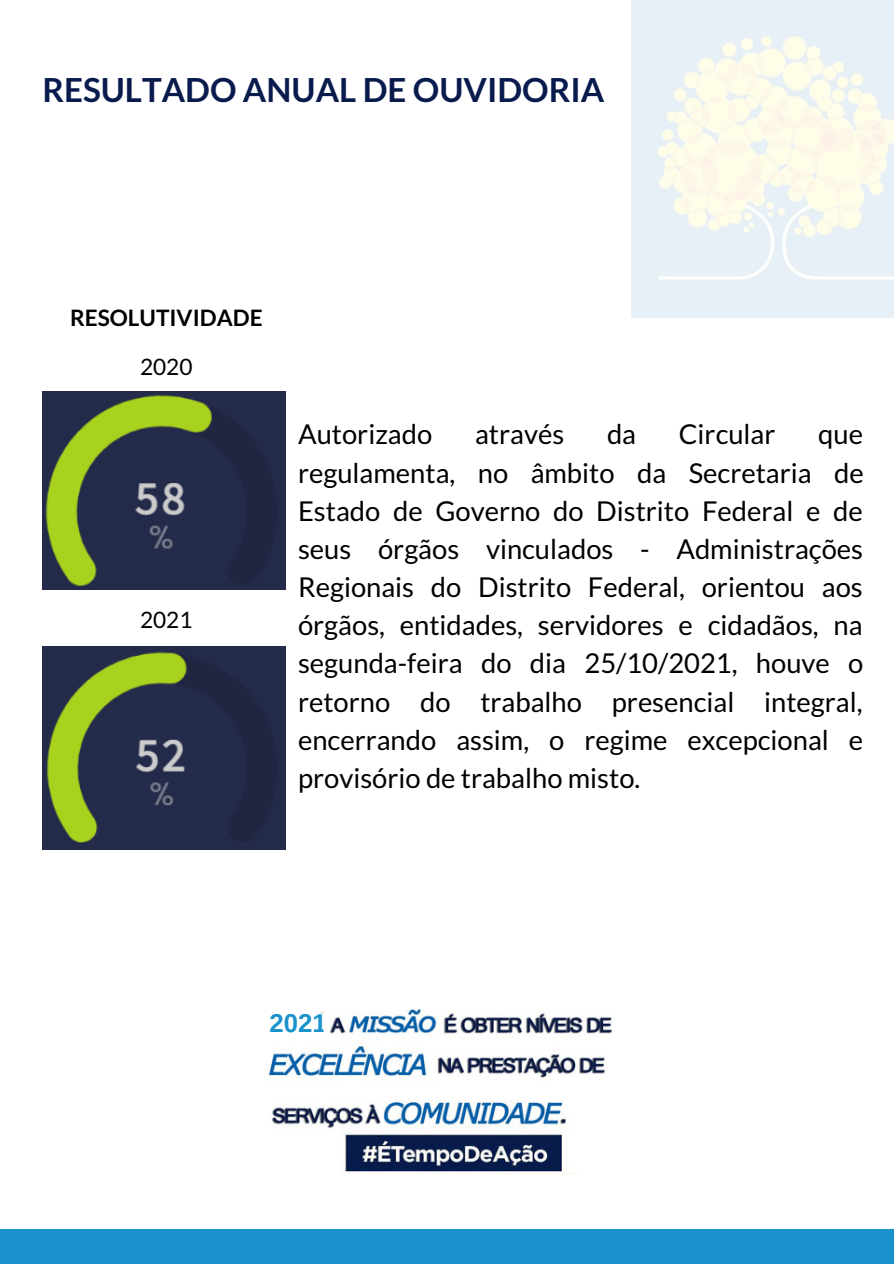
<style>
.page{position:relative;width:894px;height:1264px;background:#fff}
.page>*{position:absolute;margin:0;border:0;box-sizing:border-box;transform-origin:0 0}
.t1{font:700 33.15px "Lato";color:#091b4d}
.t2{font:27.3px/38.1px "Lato";color:#000;text-align:justify}
.t3{font:700 25.65px "Arimo";color:#1a92cb}
.t4{font:700 22.65px "Lato";color:#000}
.t5{font:22.65px "Lato";color:#000}
</style>
<div class="page">
<div style="left:0;top:1228px;width:893px;height:35px;background:#1a92cb"></div>
<img style="left:268px;top:1008px;width:345px;height:166px">
<svg style="left:268px;top:1008px;width:65px;height:33px"></svg>
<img style="left:42px;top:646px;width:244px;height:203px">
<img style="left:42px;top:391px;width:244px;height:198px">
<p class="t1" style="left:42px;top:70px;width:563px">RESULTADO ANUAL DE OUVIDORIA</p>
<p class="t4" style="left:70px;top:304px;width:194px">RESOLUTIVIDADE</p>
<p class="t5" style="left:140px;top:352px;width:54px">2020</p>
<p class="t5" style="left:140px;top:605px;width:54px">2021</p>
<p class="t2" style="left:298px;top:415px;width:136px">Autorizado</p>
<p class="t2" style="left:475px;top:415px;width:91px">através</p>
<p class="t2" style="left:607px;top:415px;width:31px">da</p>
<p class="t2" style="left:678px;top:415px;width:98px">Circular</p>
<p class="t2" style="left:298px;top:415px;width:567px;text-indent:520px">que regulamenta, no âmbito da Secretaria de Estado de Governo do Distrito Federal e de seus órgãos vinculados - Administrações Regionais do Distrito Federal, orientou aos órgãos, entidades, servidores e cidadãos, na segunda-feira do dia 25/10/2021, houve o retorno do trabalho presencial integral, encerrando assim, o regime excepcional e provisório de trabalho misto.</p>
<p class="t3" style="left:269px;top:1008px;width:59px">2021</p>
</div>
